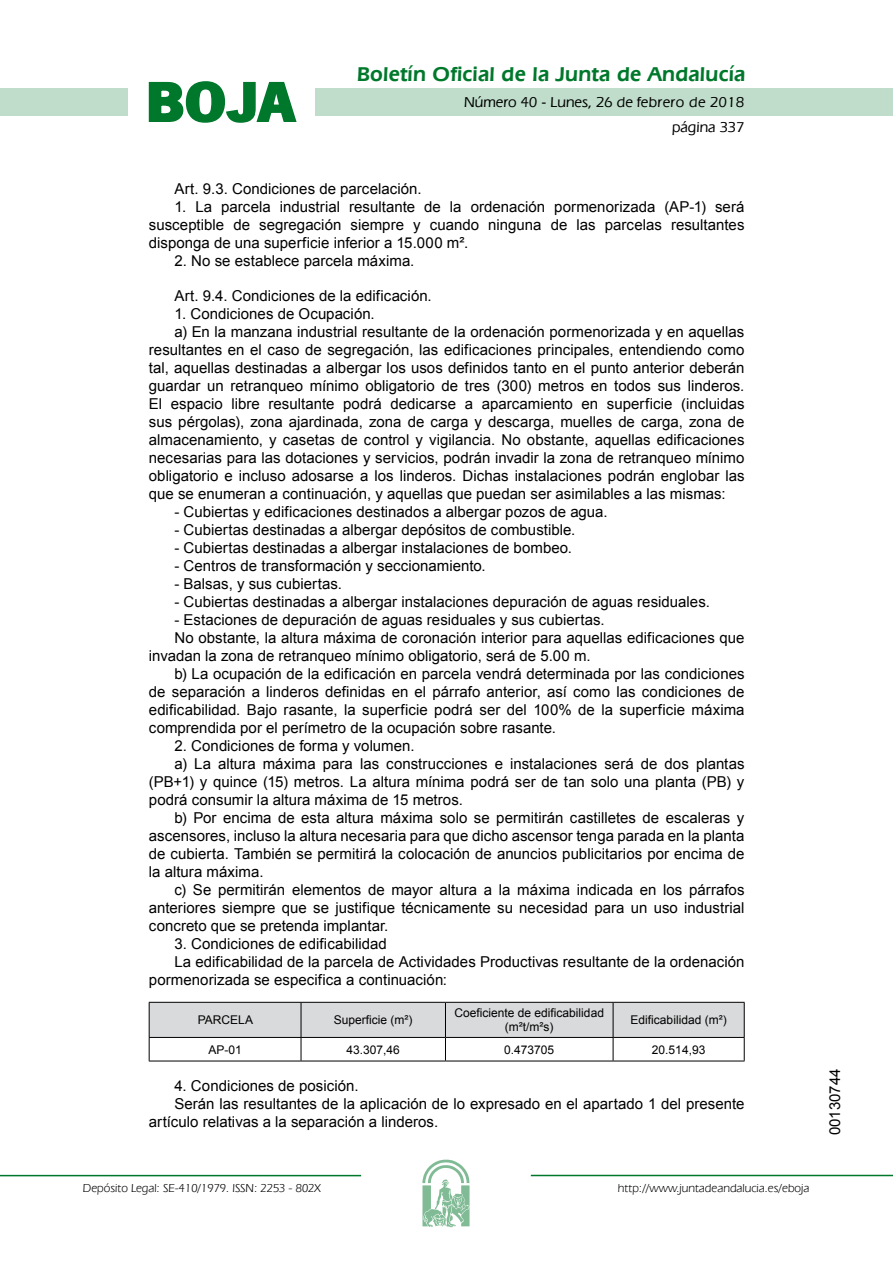
<style>
.page{position:relative;width:893px;height:1263px;background:#fff}
.page>*{position:absolute;margin:0;border:0;box-sizing:border-box;transform-origin:0 0}
.t1{font:700 57.75px "News Got T";color:#00782c;scale:1.14 1}
.t2{font:600 21px "Eras IT Cby BT";letter-spacing:.01em;color:#00782c}
.t3{font:15px/18px "Arial";color:#000;text-align:justify}
.t4{font:500 15px/24.5px "Eras IT Cby BT";color:#000;text-align:right}
.t5{font:12px/14.4px "Arial";color:#000;text-align:center}
.t6{font:12px "Eras IT Cby BT";color:#000}
</style>
<div class="page">
<div style="left:315px;top:88px;width:577px;height:28px;background:#bfddca"></div>
<div style="left:0;top:88px;width:128px;height:28px;background:#bfddca"></div>
<hr style="left:0;top:1175px;width:361px;height:1px;background:#00782c">
<svg style="left:422px;top:1159px;width:47px;height:68px"></svg>
<hr style="left:531px;top:1175px;width:361px;height:1px;background:#00782c">
<svg style="left:148px;top:81px;width:149px;height:42px"></svg>
<svg style="left:149px;top:1002px;width:595px;height:59px"></svg>
<hr style="left:149px;top:1061px;width:152px;height:1px;background:#000">
<hr style="left:301px;top:1061px;width:144px;height:1px;background:#000">
<hr style="left:445px;top:1061px;width:168px;height:1px;background:#000">
<hr style="left:613px;top:1061px;width:131px;height:1px;background:#000">
<h1 class="t1" style="left:145px;top:68px;width:133px">BOJA</h1>
<h2 class="t2" style="left:357px;top:62px;width:390px">Boletín Oficial de la Junta de Andalucía</h2>
<p class="t4" style="left:464px;top:90px;width:282px">Número 40 - Lunes, 26 de febrero de 2018 página 337</p>
<p class="t3" style="left:174px;top:180px;width:248px">Art. 9.3. Condiciones de parcelación.</p>
<p class="t3" style="left:149px;top:198px;width:597px;text-indent:26px">1. La parcela industrial resultante de la ordenación pormenorizada (AP-1) será susceptible de segregación siempre y cuando ninguna de las parcelas resultantes disponga de una superficie inferior a 15.000 m².</p>
<p class="t3" style="left:174px;top:252px;width:241px">2. No se establece parcela máxima.</p>
<p class="t3" style="left:174px;top:287px;width:259px">Art. 9.4. Condiciones de la edificación.</p>
<p class="t3" style="left:174px;top:305px;width:202px">1. Condiciones de Ocupación.</p>
<p class="t3" style="left:174px;top:323px;width:571px">a) En la manzana industrial resultante de la ordenación pormenorizada y en aquellas</p>
<p class="t3" style="left:149px;top:341px;width:597px">resultantes en el caso de segregación, las edificaciones principales, entendiendo como</p>
<p class="t3" style="left:149px;top:359px;width:597px">tal, aquellas destinadas a albergar los usos definidos tanto en el punto anterior deberán</p>
<p class="t3" style="left:149px;top:377px;width:597px">guardar un retranqueo mínimo obligatorio de tres (300) metros en todos sus linderos.</p>
<p class="t3" style="left:149px;top:395px;width:597px">El espacio libre resultante podrá dedicarse a aparcamiento en superficie (incluidas</p>
<p class="t3" style="left:149px;top:413px;width:597px">sus pérgolas), zona ajardinada, zona de carga y descarga, muelles de carga, zona de</p>
<p class="t3" style="left:149px;top:431px;width:597px">almacenamiento, y casetas de control y vigilancia. No obstante, aquellas edificaciones</p>
<p class="t3" style="left:149px;top:449px;width:597px">necesarias para las dotaciones y servicios, podrán invadir la zona de retranqueo mínimo</p>
<p class="t3" style="left:149px;top:467px;width:597px">obligatorio e incluso adosarse a los linderos. Dichas instalaciones podrán englobar las</p>
<p class="t3" style="left:149px;top:485px;width:578px">que se enumeran a continuación, y aquellas que puedan ser asimilables a las mismas:</p>
<p class="t3" style="left:174px;top:503px;width:435px">- Cubiertas y edificaciones destinados a albergar pozos de agua.</p>
<p class="t3" style="left:174px;top:521px;width:402px">- Cubiertas destinadas a albergar depósitos de combustible.</p>
<p class="t3" style="left:174px;top:539px;width:399px">- Cubiertas destinadas a albergar instalaciones de bombeo.</p>
<p class="t3" style="left:174px;top:557px;width:313px">- Centros de transformación y seccionamiento.</p>
<p class="t3" style="left:174px;top:575px;width:169px">- Balsas, y sus cubiertas.</p>
<p class="t3" style="left:174px;top:593px;width:537px">- Cubiertas destinadas a albergar instalaciones depuración de aguas residuales.</p>
<p class="t3" style="left:174px;top:611px;width:432px">- Estaciones de depuración de aguas residuales y sus cubiertas.</p>
<p class="t3" style="left:174px;top:629px;width:571px">No obstante, la altura máxima de coronación interior para aquellas edificaciones que</p>
<p class="t3" style="left:149px;top:647px;width:443px">invadan la zona de retranqueo mínimo obligatorio, será de 5.00 m.</p>
<p class="t3" style="left:174px;top:665px;width:571px">b) La ocupación de la edificación en parcela vendrá determinada por las condiciones</p>
<p class="t3" style="left:149px;top:683px;width:597px">de separación a linderos definidas en el párrafo anterior, así como las condiciones de</p>
<p class="t3" style="left:149px;top:701px;width:597px">edificabilidad. Bajo rasante, la superficie podrá ser del 100% de la superficie máxima</p>
<p class="t3" style="left:149px;top:719px;width:408px">comprendida por el perímetro de la ocupación sobre rasante.</p>
<p class="t3" style="left:174px;top:737px;width:242px">2. Condiciones de forma y volumen.</p>
<p class="t3" style="left:174px;top:755px;width:571px">a) La altura máxima para las construcciones e instalaciones será de dos plantas</p>
<p class="t3" style="left:149px;top:773px;width:597px">(PB+1) y quince (15) metros. La altura mínima podrá ser de tan solo una planta (PB) y</p>
<p class="t3" style="left:149px;top:791px;width:315px">podrá consumir la altura máxima de 15 metros.</p>
<p class="t3" style="left:174px;top:809px;width:571px">b) Por encima de esta altura máxima solo se permitirán castilletes de escaleras y</p>
<p class="t3" style="left:149px;top:827px;width:597px">ascensores, incluso la altura necesaria para que dicho ascensor tenga parada en la planta</p>
<p class="t3" style="left:149px;top:845px;width:597px">de cubierta. También se permitirá la colocación de anuncios publicitarios por encima de</p>
<p class="t3" style="left:149px;top:863px;width:116px">la altura máxima.</p>
<p class="t3" style="left:174px;top:881px;width:571px">c) Se permitirán elementos de mayor altura a la máxima indicada en los párrafos</p>
<p class="t3" style="left:149px;top:899px;width:597px">anteriores siempre que se justifique técnicamente su necesidad para un uso industrial</p>
<p class="t3" style="left:149px;top:917px;width:241px">concreto que se pretenda implantar.</p>
<p class="t3" style="left:174px;top:935px;width:214px">3. Condiciones de edificabilidad</p>
<p class="t3" style="left:174px;top:953px;width:571px">La edificabilidad de la parcela de Actividades Productivas resultante de la ordenación</p>
<p class="t3" style="left:149px;top:971px;width:300px">pormenorizada se especifica a continuación:</p>
<p class="t5" style="left:198px;top:1013px;width:57px">PARCELA</p>
<p class="t5" style="left:334px;top:1013px;width:80px">Superficie (m²)</p>
<p class="t5" style="left:454px;top:1006px;width:151px">Coeficiente de edificabilidad (m²t/m²s)</p>
<p class="t5" style="left:630px;top:1013px;width:98px">Edificabilidad (m²)</p>
<p class="t5" style="left:208px;top:1042px;width:35px">AP-01</p>
<p class="t5" style="left:346px;top:1042px;width:55px">43.307,46</p>
<p class="t5" style="left:504px;top:1042px;width:52px">0.473705</p>
<p class="t5" style="left:652px;top:1042px;width:55px">20.514,93</p>
<p class="t3" style="left:174px;top:1077px;width:186px">4. Condiciones de posición.</p>
<p class="t3" style="left:174px;top:1095px;width:571px">Serán las resultantes de la aplicación de lo expresado en el apartado 1 del presente</p>
<p class="t3" style="left:149px;top:1113px;width:291px">artículo relativas a la separación a linderos.</p>
<p class="t6" style="left:83px;top:1181px;width:239px">Depósito Legal: SE-410/1979. ISSN: 2253 - 802X</p>
<p class="t6" style="left:618px;top:1181px;width:193px">http://www.juntadeandalucia.es/eboja</p>
<p class="t3" style="left:826px;top:1135px;width:68px;rotate:-90deg">00130744</p>
</div>
